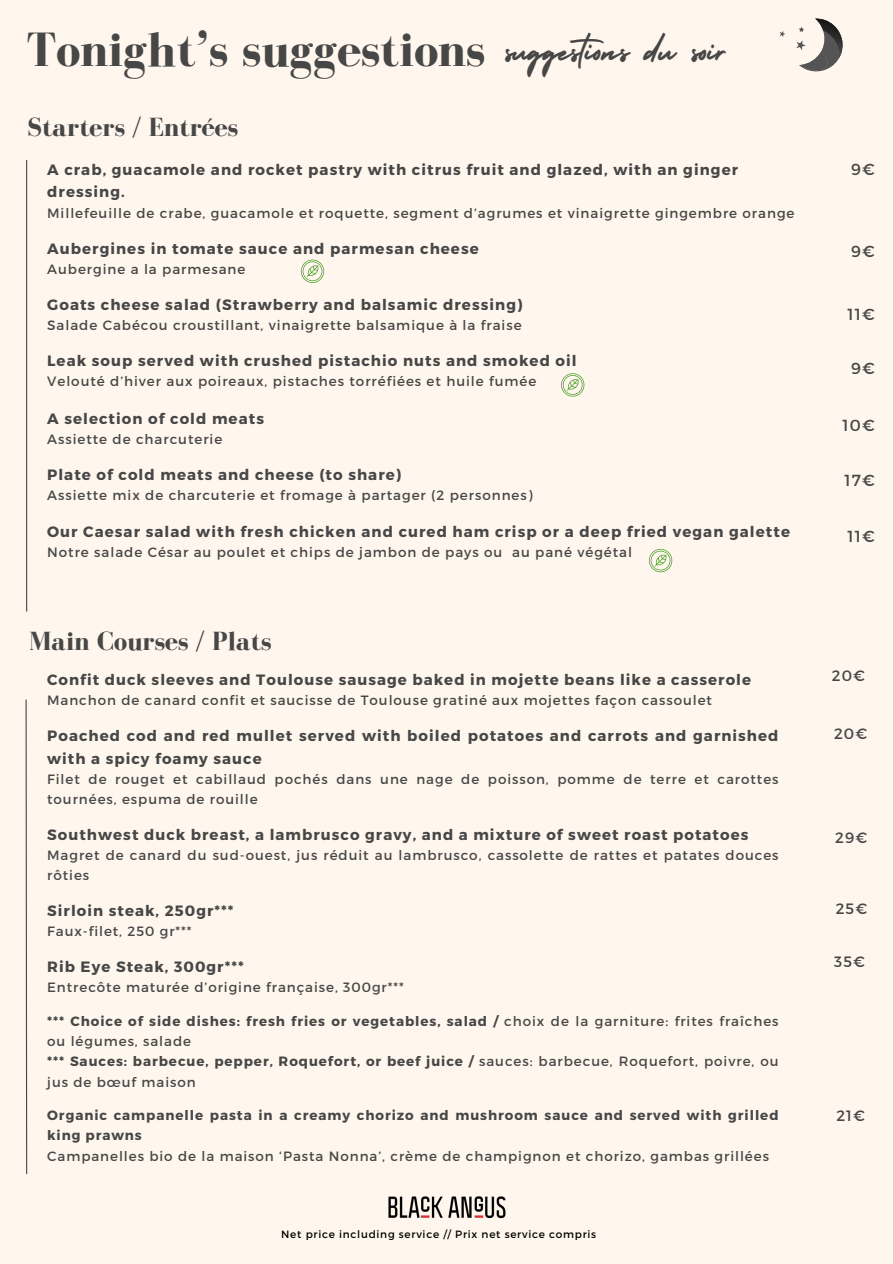
<style>
.page{position:relative;width:893px;height:1264px;background:#fff}
.page>*{position:absolute;margin:0;border:0;box-sizing:border-box;transform-origin:0 0}
.t1{font:700 49.5px "Bodoni FLF";color:#474747}
.t2{font:43.95px "Holiday";color:#474747}
.t3{font:700 27px "Bodoni FLF";color:#474747}
.t4{font:16.05px "Montserrat";letter-spacing:.07em;color:#474747}
.t5{font:700 15px/22.4px "Montserrat";letter-spacing:.07em;color:#474747}
.t6{font:15px "Montserrat";letter-spacing:.07em;color:#474747}
.t7{font:13.5px/20.2px "Montserrat";letter-spacing:.07em;color:#474747}
.t8{font:700 13.5px/20.2px "Montserrat";letter-spacing:.07em;color:#474747}
.t9{font:10.5px "Montserrat";letter-spacing:.07em;color:#000}
.s1{font-weight:400}
.s2{font-weight:700}
</style>
<div class="page">
<div style="left:0;top:0;width:892px;height:1263px;background:#fff7ed"></div>
<svg style="left:561px;top:373px;width:23px;height:23px"></svg>
<svg style="left:796px;top:18px;width:47px;height:54px"></svg>
<svg style="left:779px;top:31px;width:6px;height:6px"></svg>
<hr style="left:26px;top:160px;width:1px;height:451px;background:#474747">
<svg style="left:25px;top:699px;width:3px;height:476px"></svg>
<img style="left:388px;top:1196px;width:118px;height:23px">
<svg style="left:649px;top:549px;width:23px;height:23px"></svg>
<svg style="left:301px;top:259px;width:23px;height:24px"></svg>
<p class="t1" style="left:27px;top:23px;width:460px">Tonight’s suggestions</p>
<p class="t2" style="left:506px;top:16px;width:224px">suggestions du soir</p>
<p class="t3" style="left:27px;top:113px;width:212px">Starters / Entrées</p>
<p class="t5" style="left:47px;top:157px;width:692px">A crab, guacamole and rocket pastry with citrus fruit and glazed, with an ginger dressing.</p>
<p class="t7" style="left:47px;top:202px;width:748px">Millefeuille de crabe, guacamole et roquette, segment d’agrumes et vinaigrette gingembre orange</p>
<p class="t5" style="left:47px;top:236px;width:433px">Aubergines in tomate sauce and parmesan cheese</p>
<p class="t7" style="left:47px;top:258px;width:200px">Aubergine a la parmesane</p>
<p class="t5" style="left:47px;top:292px;width:477px">Goats cheese salad (Strawberry and balsamic dressing)</p>
<p class="t7" style="left:47px;top:314px;width:476px">Salade Cabécou croustillant, vinaigrette balsamique à la fraise</p>
<p class="t5" style="left:47px;top:349px;width:531px">Leak soup served with crushed pistachio nuts and smoked oil</p>
<p class="t7" style="left:47px;top:371px;width:490px">Velouté d’hiver aux poireaux, pistaches torréfiées et huile fumée</p>
<p class="t5" style="left:47px;top:406px;width:218px">A selection of cold meats</p>
<p class="t7" style="left:47px;top:428px;width:177px">Assiette de charcuterie</p>
<p class="t5" style="left:47px;top:463px;width:355px">Plate of cold meats and cheese (to share)</p>
<p class="t7" style="left:47px;top:485px;width:486px">Assiette mix de charcuterie et fromage à partager (2 personnes)</p>
<p class="t5" style="left:47px;top:519px;width:744px">Our Caesar salad with fresh chicken and cured ham crisp or a deep fried vegan galette</p>
<p class="t7" style="left:47px;top:541px;width:586px">Notre salade César au poulet et chips de jambon de pays ou au pané végétal</p>
<p class="t3" style="left:29px;top:626px;width:244px">Main Courses / Plats</p>
<p class="t5" style="left:47px;top:668px;width:705px">Confit duck sleeves and Toulouse sausage baked in mojette beans like a casserole</p>
<p class="t7" style="left:47px;top:689px;width:666px">Manchon de canard confit et saucisse de Toulouse gratiné aux mojettes façon cassoulet</p>
<p class="t5" style="left:47px;top:724px;width:732px">Poached cod and red mullet served with boiled potatoes and carrots and garnished with a spicy foamy sauce</p>
<p class="t7" style="left:47px;top:768px;width:732px">Filet de rouget et cabillaud pochés dans une nage de poisson, pomme de terre et carottes tournées, espuma de rouille</p>
<p class="t5" style="left:47px;top:822px;width:702px">Southwest duck breast, a lambrusco gravy, and a mixture of sweet roast potatoes</p>
<p class="t7" style="left:47px;top:844px;width:732px">Magret de canard du sud-ouest, jus réduit au lambrusco, cassolette de rattes et patates douces rôties</p>
<p class="t5" style="left:47px;top:898px;width:188px">Sirloin steak, 250gr***</p>
<p class="t7" style="left:47px;top:920px;width:146px">Faux-filet, 250 gr***</p>
<p class="t5" style="left:47px;top:955px;width:198px">Rib Eye Steak, 300gr***</p>
<p class="t7" style="left:47px;top:976px;width:358px">Entrecôte maturée d’origine française, 300gr***</p>
<p class="t8" style="left:47px;top:1010px;width:732px">*** Choice of side dishes: fresh fries or vegetables, salad / <span class="s1">choix de la garniture: frites fraîches ou légumes, salade</span></p>
<p class="t7" style="left:47px;top:1050px;width:732px"><span class="s2">*** Sauces: barbecue, pepper, Roquefort, or beef juice /</span> sauces: barbecue, Roquefort, poivre, ou jus de bœuf maison</p>
<p class="t8" style="left:47px;top:1104px;width:732px">Organic campanelle pasta in a creamy chorizo and mushroom sauce and served with grilled king prawns</p>
<p class="t7" style="left:47px;top:1144px;width:723px">Campanelles bio de la maison ‘Pasta Nonna’, crème de champignon et chorizo, gambas grillées</p>
<p class="t9" style="left:281px;top:1226px;width:316px">Net price including service // Prix net service compris</p>
<p class="t4" style="left:851px;top:159px;width:25px">9€</p>
<p class="t4" style="left:851px;top:240px;width:25px">9€</p>
<p class="t4" style="left:847px;top:303px;width:29px">11€</p>
<p class="t4" style="left:851px;top:358px;width:25px">9€</p>
<p class="t4" style="left:842px;top:415px;width:34px">10€</p>
<p class="t4" style="left:844px;top:470px;width:32px">17€</p>
<p class="t4" style="left:847px;top:525px;width:29px">11€</p>
<p class="t6" style="left:831px;top:666px;width:35px">20€</p>
<p class="t6" style="left:834px;top:724px;width:35px">20€</p>
<p class="t6" style="left:835px;top:828px;width:33px">29€</p>
<p class="t6" style="left:835px;top:899px;width:33px">25€</p>
<p class="t6" style="left:834px;top:951px;width:32px">35€</p>
<p class="t6" style="left:836px;top:1105px;width:30px">21€</p>
</div>
